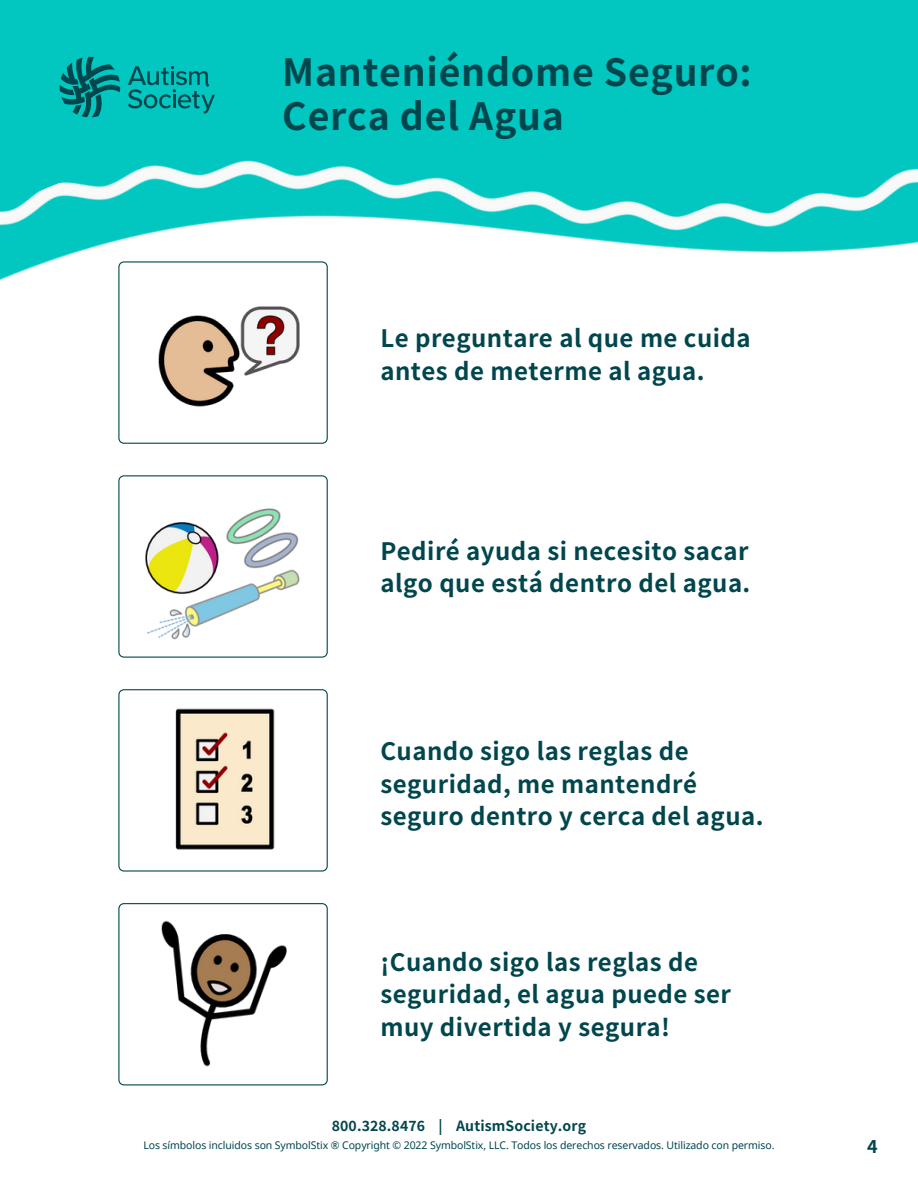
<style>
.page{position:relative;width:918px;height:1188px;background:#fff}
.page>*{position:absolute;margin:0;border:0;box-sizing:border-box;transform-origin:0 0}
.t1{font:700 37.5px/43.8px "Noto Sans JP";letter-spacing:.02em;color:#00464d}
.t2{font:700 24px/32.7px "Noto Sans JP";letter-spacing:.02em;color:#00464d}
.t3{font:700 18px "Noto Sans JP";color:#00464d}
.t4{font:700 14.1px "Noto Sans JP";letter-spacing:.01em;color:#00464d}
.t5{font:10.5px "Noto Sans";letter-spacing:-.01em;color:#00464d}
</style>
<div class="page">
<svg style="left:118px;top:689px;width:210px;height:182px"></svg>
<svg style="left:118px;top:903px;width:210px;height:182px"></svg>
<img style="left:0;top:0;width:918px;height:568px">
<svg style="left:128px;top:66px;width:87px;height:48px;background:#01a5a3"></svg>
<svg style="left:60px;top:57px;width:60px;height:60px;background:#018f8f"></svg>
<img style="left:156px;top:291px;width:146px;height:125px">
<img style="left:144px;top:506px;width:158px;height:134px">
<img style="left:136px;top:919px;width:174px;height:149px">
<img style="left:136px;top:706px;width:174px;height:149px">
<h1 class="t1" style="left:282px;top:48px;width:471px">Manteniéndome Seguro:<br>Cerca del Agua</h1>
<p class="t2" style="left:380px;top:320px;width:372px">Le preguntare al que me cuida antes de meterme al agua.</p>
<p class="t2" style="left:380px;top:533px;width:372px">Pediré ayuda si necesito sacar algo que está dentro del agua.</p>
<p class="t2" style="left:380px;top:733px;width:385px">Cuando sigo las reglas de seguridad, me mantendré seguro dentro y cerca del agua.</p>
<p class="t2" style="left:380px;top:944px;width:352px">¡Cuando sigo las reglas de seguridad, el agua puede ser muy divertida y segura!</p>
<p class="t4" style="left:332px;top:1115px;width:256px">800.328.8476 | AutismSociety.org</p>
<p class="t5" style="left:143px;top:1138px;width:633px">Los símbolos incluidos son SymbolStix ® Copyright © 2022 SymbolStix, LLC. Todos los derechos reservados. Utilizado con permiso.</p>
<p class="t3" style="left:867px;top:1133px;width:11px">4</p>
</div>
